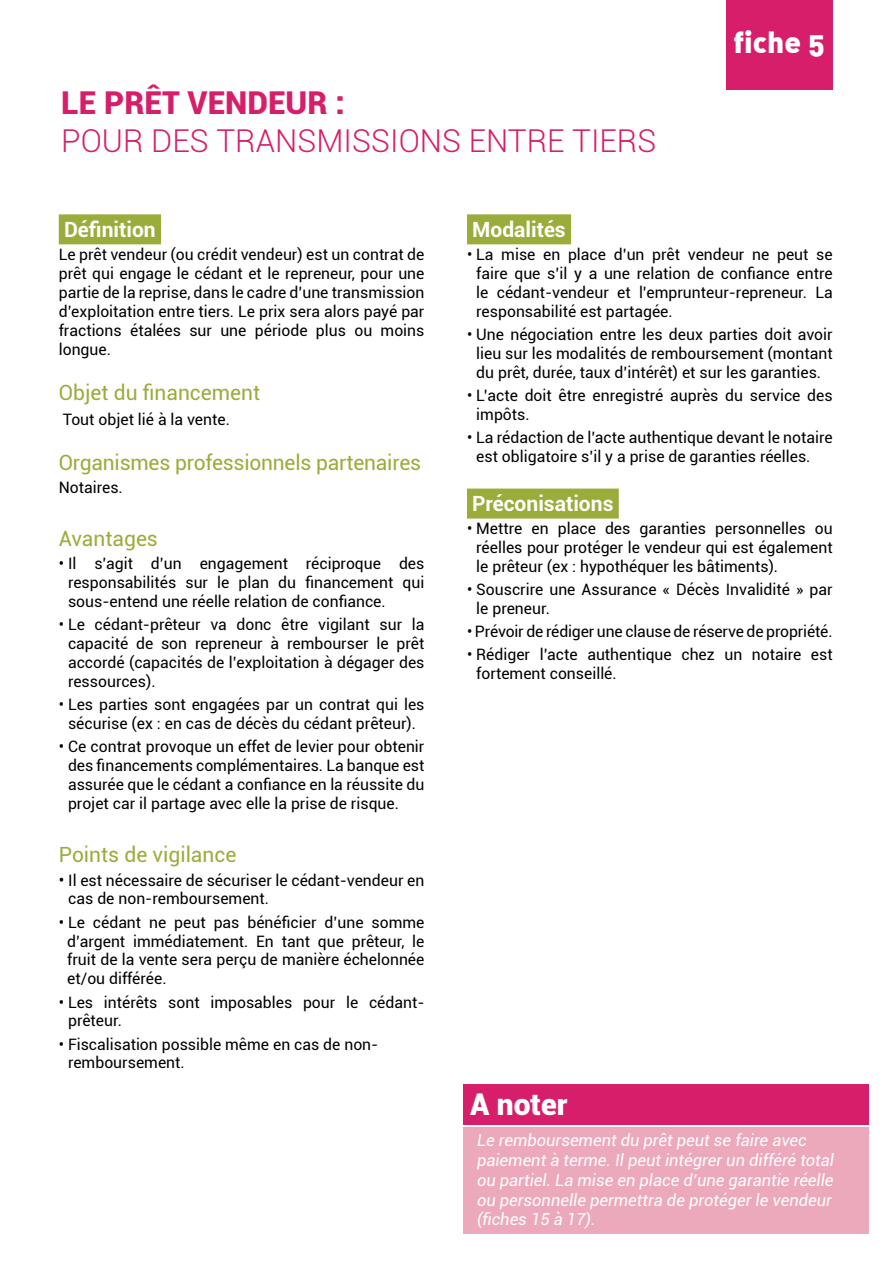
<style>
.page{position:relative;width:893px;height:1263px;background:#fff}
.page>*{position:absolute;margin:0;border:0;box-sizing:border-box;transform-origin:0 0}
.t1{font:300 31.5px "Roboto";color:#d61e6a}
.t2{font:900 31.5px "Roboto";color:#d61e6a}
.t3{font:900 30px "DIN Alternate";color:#fff}
.t4{font:900 30px "Roboto";color:#fff}
.t5{font:21px "Roboto";letter-spacing:-.005em;color:#9bac3a}
.t6{font:700 21px "Roboto";color:#fff}
.t7{font:italic 16.5px/19.8px "Roboto";color:#fff}
.t8{font:15.75px/18.9px "Roboto";color:#000;text-align:justify}
.s1{font-size:16.5px}
</style>
<div class="page">
<div style="left:59px;top:214px;width:102px;height:30px;background:#9bac3a"></div>
<div style="left:467px;top:214px;width:104px;height:30px;background:#9bac3a"></div>
<div style="left:467px;top:489px;width:152px;height:30px;background:#9bac3a"></div>
<div style="left:726px;top:0;width:106px;height:89px;background:#d61e6a"></div>
<div style="left:463px;top:1084px;width:405px;height:41px;background:#d61e6a"></div>
<div style="left:463px;top:1128px;width:405px;height:106px;background:#eda9bc"></div>
<h1 class="t2" style="left:61px;top:80px;width:285px">LE PRÊT VENDEUR :</h1>
<h1 class="t1" style="left:61px;top:119px;width:597px">POUR DES TRANSMISSIONS ENTRE TIERS</h1>
<h2 class="t3" style="left:733px;top:22px;width:93px">fiche 5</h2>
<h3 class="t6" style="left:64px;top:215px;width:93px">Définition</h3>
<p class="t8" style="left:59px;top:244px;width:367px">Le prêt vendeur (ou crédit vendeur) est un contrat de prêt qui engage le cédant et le repreneur, pour une partie de la reprise, dans le cadre d’une transmission d’exploitation entre tiers. Le prix sera alors payé par fractions étalées sur une période plus ou moins longue.</p>
<h3 class="t5" style="left:59px;top:378px;width:203px">Objet du financement</h3>
<p class="t8" style="left:59px;top:409px;width:173px">●Tout objet lié à la vente.</p>
<h3 class="t5" style="left:59px;top:447px;width:364px">Organismes professionnels partenaires</h3>
<p class="t8" style="left:59px;top:477px;width:66px">Notaires.</p>
<h3 class="t5" style="left:59px;top:524px;width:101px">Avantages</h3>
<p class="t8" style="left:68px;top:554px;width:358px;text-indent:-9px">• Il s’agit d’un engagement réciproque des responsabilités sur le plan du financement qui sous-entend une réelle relation de confiance.</p>
<p class="t8" style="left:68px;top:615px;width:358px;text-indent:-9px">• Le cédant-prêteur va donc être vigilant sur la capacité de son repreneur à rembourser le prêt accordé (capacités de l’exploitation à dégager des ressources).</p>
<p class="t8" style="left:59px;top:694px;width:367px;text-align:center">• Les parties sont engagées par un contrat qui les sécurise (ex : en cas de décès du cédant prêteur).</p>
<p class="t8" style="left:68px;top:736px;width:358px;text-indent:-9px">• Ce contrat provoque un effet de levier pour obtenir des financements complémentaires. La banque est assurée que le cédant a confiance en la réussite du projet car il partage avec elle la prise de risque.</p>
<h3 class="t5" style="left:59px;top:839px;width:179px">Points de vigilance</h3>
<p class="t8" style="left:68px;top:870px;width:358px;text-indent:-10px"><span class="s1">•</span> Il est nécessaire de sécuriser le cédant-vendeur en cas de non-remboursement.</p>
<p class="t8" style="left:67px;top:912px;width:359px;text-indent:-9px">• Le cédant ne peut pas bénéficier d’une somme d’argent immédiatement. En tant que prêteur, le fruit de la vente sera perçu de manière échelonnée et/ou différée.</p>
<p class="t8" style="left:68px;top:992px;width:358px;text-indent:-9px">• Les intérêts sont imposables pour le cédant&shy;prêteur.</p>
<p class="t8" style="left:68px;top:1034px;width:312px;text-indent:-9px">• Fiscalisation possible même en cas de non&shy;remboursement.</p>
<h3 class="t6" style="left:472px;top:215px;width:95px">Modalités</h3>
<p class="t8" style="left:476px;top:244px;width:358px;text-indent:-9px">• La mise en place d’un prêt vendeur ne peut se faire que s’il y a une relation de confiance entre le cédant-vendeur et l’emprunteur-repreneur. La responsabilité est partagée.</p>
<p class="t8" style="left:467px;top:324px;width:367px;text-align:center">• Une négociation entre les deux parties doit avoir lieu sur les modalités de remboursement (montant du prêt, durée, taux d’intérêt) et sur les garanties.</p>
<p class="t8" style="left:476px;top:385px;width:358px;text-indent:-9px">• L’acte doit être enregistré auprès du service des impôts.</p>
<p class="t8" style="left:476px;top:427px;width:358px;text-indent:-9px">• La rédaction de l’acte authentique devant le notaire est obligatoire s’il y a prise de garanties réelles.</p>
<h3 class="t6" style="left:472px;top:489px;width:143px">Préconisations</h3>
<p class="t8" style="left:476px;top:519px;width:358px;text-indent:-9px">• Mettre en place des garanties personnelles ou réelles pour protéger le vendeur qui est également le prêteur (ex : hypothéquer les bâtiments).</p>
<p class="t8" style="left:476px;top:579px;width:358px;text-indent:-9px">• Souscrire une Assurance « Décès Invalidité » par le preneur.</p>
<p class="t8" style="left:467px;top:622px;width:367px">• Prévoir de rédiger une clause de réserve de propriété.</p>
<p class="t8" style="left:476px;top:645px;width:358px;text-indent:-9px">• Rédiger l’acte authentique chez un notaire est fortement conseillé.</p>
<h2 class="t4" style="left:470px;top:1083px;width:99px">A noter</h2>
<p class="t7" style="left:477px;top:1130px;width:359px">Le remboursement du prêt peut se faire avec paiement à terme. Il peut intégrer un différé total ou partiel. La mise en place d’une garantie réelle ou personnelle permettra de protéger le vendeur (fiches 15 à 17).</p>
</div>
